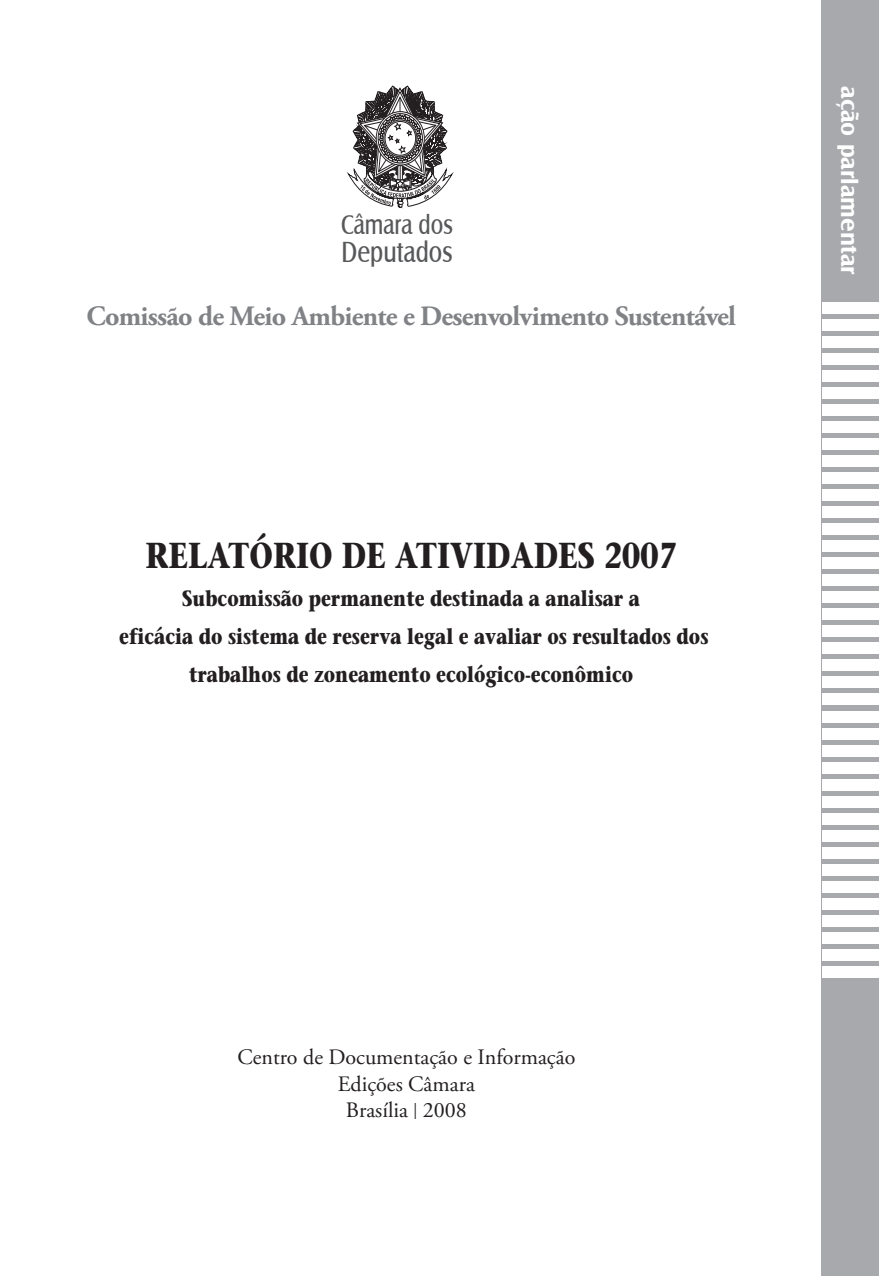
<style>
.page{position:relative;width:879px;height:1276px;background:#fff}
.page>*{position:absolute;margin:0;border:0;box-sizing:border-box;transform-origin:0 0}
.t1{font:700 36px "Stone Serif";color:#231f20;scale:.8 1}
.t2{font:30px "Castle T";color:#57585a;scale:.8 1}
.t3{font:700 28px "Adobe Garamond Pro";letter-spacing:-.025em;color:#808285}
.t4{font:28px "Castle T";color:#57585a;scale:.8 1}
.t5{font:700 24px "Castle T";color:#fff}
.t6{font:700 22px/38px "Stone Serif";color:#231f20;text-align:center;scale:.8 1}
.t7{font:22px/26.4px "Adobe Garamond Pro";color:#231f20;text-align:center}
.s1{font-size:16px}
</style>
<div class="page">
<div style="left:822px;top:0;width:57px;height:1276px;background:#a8a9ad"></div>
<div style="left:822px;top:302px;width:57px;height:12px;background:#fff"></div>
<div style="left:822px;top:319px;width:57px;height:12px;background:#fff"></div>
<div style="left:822px;top:336px;width:57px;height:12px;background:#fff"></div>
<div style="left:822px;top:353px;width:57px;height:12px;background:#fff"></div>
<div style="left:822px;top:370px;width:57px;height:12px;background:#fff"></div>
<div style="left:822px;top:387px;width:57px;height:12px;background:#fff"></div>
<div style="left:822px;top:404px;width:57px;height:12px;background:#fff"></div>
<div style="left:822px;top:421px;width:57px;height:12px;background:#fff"></div>
<div style="left:822px;top:438px;width:57px;height:12px;background:#fff"></div>
<div style="left:822px;top:455px;width:57px;height:12px;background:#fff"></div>
<div style="left:822px;top:472px;width:57px;height:12px;background:#fff"></div>
<div style="left:822px;top:490px;width:57px;height:11px;background:#fff"></div>
<div style="left:822px;top:507px;width:57px;height:11px;background:#fff"></div>
<div style="left:822px;top:524px;width:57px;height:11px;background:#fff"></div>
<div style="left:822px;top:541px;width:57px;height:11px;background:#fff"></div>
<div style="left:822px;top:558px;width:57px;height:11px;background:#fff"></div>
<div style="left:822px;top:575px;width:57px;height:11px;background:#fff"></div>
<div style="left:822px;top:592px;width:57px;height:11px;background:#fff"></div>
<div style="left:822px;top:609px;width:57px;height:11px;background:#fff"></div>
<div style="left:822px;top:626px;width:57px;height:11px;background:#fff"></div>
<div style="left:822px;top:643px;width:57px;height:11px;background:#fff"></div>
<div style="left:822px;top:660px;width:57px;height:11px;background:#fff"></div>
<div style="left:822px;top:677px;width:57px;height:11px;background:#fff"></div>
<div style="left:822px;top:694px;width:57px;height:11px;background:#fff"></div>
<div style="left:822px;top:711px;width:57px;height:11px;background:#fff"></div>
<div style="left:822px;top:728px;width:57px;height:11px;background:#fff"></div>
<div style="left:822px;top:745px;width:57px;height:11px;background:#fff"></div>
<div style="left:822px;top:762px;width:57px;height:11px;background:#fff"></div>
<div style="left:822px;top:779px;width:57px;height:11px;background:#fff"></div>
<div style="left:822px;top:796px;width:57px;height:11px;background:#fff"></div>
<div style="left:822px;top:813px;width:57px;height:11px;background:#fff"></div>
<div style="left:822px;top:830px;width:57px;height:11px;background:#fff"></div>
<div style="left:822px;top:847px;width:57px;height:11px;background:#fff"></div>
<div style="left:822px;top:864px;width:57px;height:11px;background:#fff"></div>
<div style="left:822px;top:881px;width:57px;height:11px;background:#fff"></div>
<div style="left:822px;top:898px;width:57px;height:11px;background:#fff"></div>
<div style="left:822px;top:915px;width:57px;height:11px;background:#fff"></div>
<div style="left:822px;top:932px;width:57px;height:11px;background:#fff"></div>
<div style="left:822px;top:949px;width:57px;height:11px;background:#fff"></div>
<div style="left:822px;top:966px;width:57px;height:11px;background:#fff"></div>
<svg style="left:347px;top:85px;width:106px;height:123px"></svg>
<p class="t4" style="left:341px;top:209px;width:141px">Câmara dos</p>
<h2 class="t2" style="left:341px;top:236px;width:140px">Deputados</h2>
<p class="t3" style="left:86px;top:299px;width:651px">Comissão de Meio Ambiente e Desenvolvimento Sustentável</p>
<h1 class="t1" style="left:146px;top:533px;width:665px">RELATÓRIO DE ATIVIDADES 2007</h1>
<p class="t6" style="left:119px;top:579px;width:738px">Subcomissão permanente destinada a analisar a<br>eficácia do sistema de reserva legal e avaliar os resultados dos trabalhos de zoneamento ecológico-econômico</p>
<p class="t5" style="left:863px;top:86px;width:190px;rotate:90deg">ação parlamentar</p>
<p class="t7" style="left:237px;top:1044px;width:339px">Centro de Documentação e Informação<br>Edições Câmara<br>Brasília <span class="s1">|</span> 2008</p>
</div>
